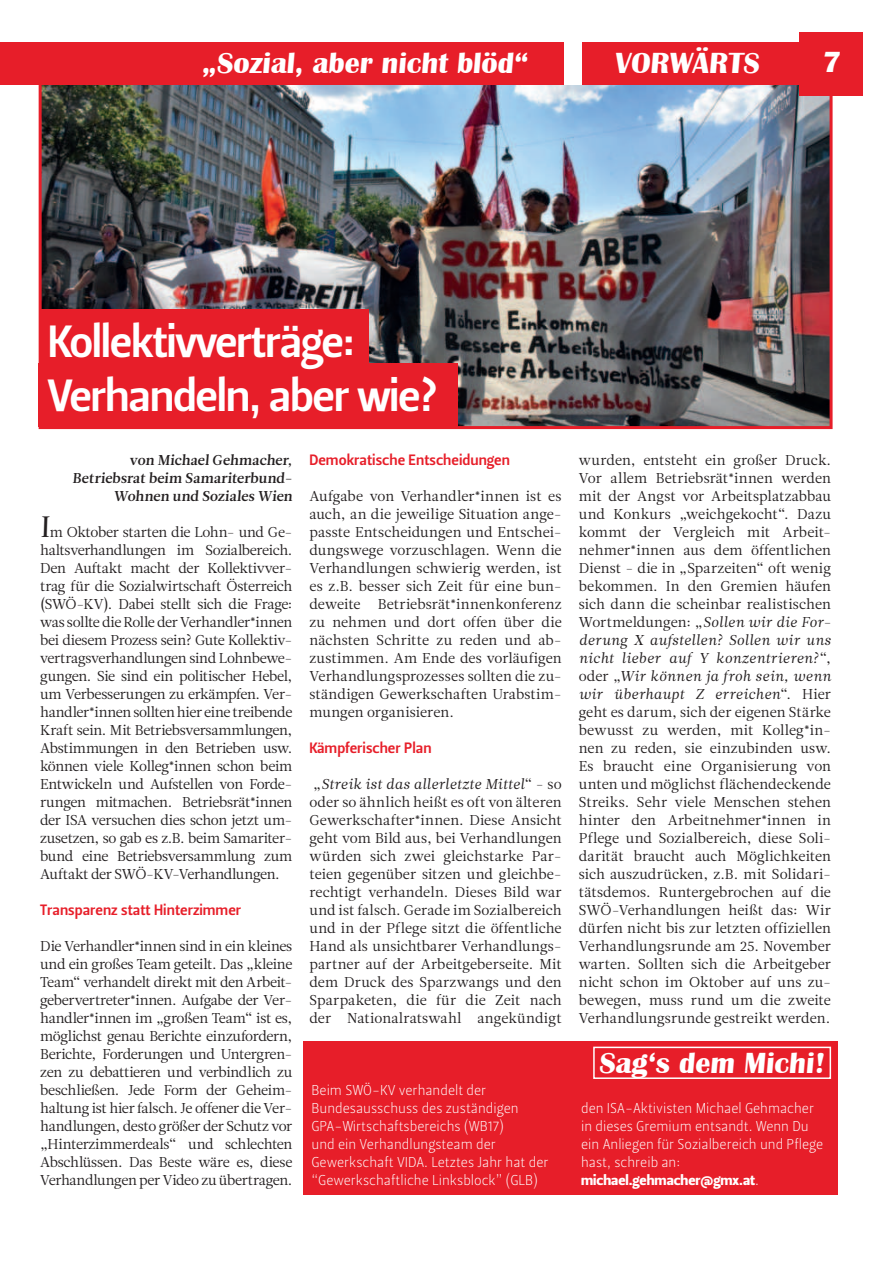
<style>
.page{position:relative;width:893px;height:1263px;background:#fff}
.page>*{position:absolute;margin:0;border:0;box-sizing:border-box;transform-origin:0 0}
.t1{font:45px/54px "Leitura Sans Grot 3";letter-spacing:-.03em;color:#fff}
.t2{font:700 30px "Britannic";color:#fff}
.t3{font:15px "Leitura Sans Grot 3";color:#e71e29}
.t4{font:14.25px/18px "Leitura News Roman 1";color:#231f20;text-align:justify}
.t5{font:14.25px/18px "Leitura Sans Grot 1";color:#fff}
.t6{font:14.25px/18px "Leitura News Italic 1";letter-spacing:.01em;color:#231f20;text-align:justify}
.t7{font:14.25px/18px "Leitura News Roman 3";color:#231f20;text-align:right}
.t8{font:14.25px "Leitura Sans Grot 4";color:#fff}
.s1{font-family:"Constantia";font-size:30px}
.s2{font-family:"Leitura News Roman 1"}
.s3{font-family:"Leitura Sans Grot 1"}
</style>
<div class="page">
<img style="left:43px;top:85px;width:786px;height:340px">
<div style="left:0;top:42px;width:799px;height:43px;background:#e71e29"></div>
<div style="left:799px;top:32px;width:64px;height:64px;background:#e71e29"></div>
<div style="left:564px;top:42px;width:17px;height:43px;background:#fff"></div>
<div style="left:39px;top:363px;width:419px;height:64px;background:#e71e29"></div>
<div style="left:39px;top:309px;width:330px;height:64px;background:#e71e29"></div>
<div style="left:303px;top:1041px;width:534px;height:154px;background:#e71e29"></div>
<div style="left:593px;top:1047px;width:238px;height:32px;border:2px solid #fff"></div>
<h2 class="t2" style="left:202px;top:47px;width:330px">„Sozial, aber nicht blöd“</h2>
<h2 class="t2" style="left:614px;top:47px;width:149px">VORWÄRTS</h2>
<h2 class="t2" style="left:822px;top:46px;width:23px">7</h2>
<h1 class="t1" style="left:48px;top:316px;width:393px">Kollektivverträge:<br>Verhandeln, aber wie?</h1>
<p class="t7" style="left:73px;top:452px;width:223px">von Michael Gehmacher,<br>Betriebsrat beim Samariterbund-<br>Wohnen und Soziales Wien</p>
<p class="t4" style="left:40px;top:524px;width:254px"><span class="s1">I</span>m Oktober starten die Lohn- und Ge&shy;haltsverhandlungen im Sozialbereich.<br>Den Auftakt macht der Kollektivver&shy;trag für die Sozialwirtschaft Österreich (SWÖ-KV). Dabei stellt sich die Frage: was sollte die Rolle der Verhandler*innen bei diesem Prozess sein? Gute Kollektiv&shy;vertragsverhandlungen sind Lohnbewe&shy;gungen. Sie sind ein politischer Hebel, um Verbesserungen zu erkämpfen. Ver&shy;handler*innen sollten hier eine treibende Kraft sein. Mit Betriebsversammlungen, Abstimmungen in den Betrieben usw. können viele Kolleg*innen schon beim Entwickeln und Aufstellen von Forde&shy;rungen mitmachen. Betriebsrät*innen der ISA versuchen dies schon jetzt um&shy;zusetzen, so gab es z.B. beim Samariter&shy;bund eine Betriebsversammlung zum Auftakt der SWÖ-KV-Verhandlungen.</p>
<p class="t3" style="left:40px;top:902px;width:203px">Transparenz statt Hinterzimmer</p>
<p class="t4" style="left:40px;top:938px;width:254px">Die Verhandler*innen sind in ein kleines und ein großes Team geteilt. Das „kleine Team“ verhandelt direkt mit den Arbeit&shy;gebervertreter*innen. Aufgabe der Ver&shy;handler*innen im „großen Team“ ist es, möglichst genau Berichte einzufordern, Berichte, Forderungen und Untergren&shy;zen zu debattieren und verbindlich zu beschließen. Jede Form der Geheim&shy;haltung ist hier falsch. Je offener die Ver&shy;handlungen, desto größer der Schutz vor „Hinterzimmerdeals“ und schlechten Abschlüssen. Das Beste wäre es, diese Verhandlungen per Video zu übertragen.</p>
<p class="t3" style="left:309px;top:452px;width:202px">Demokratische Entscheidungen</p>
<p class="t4" style="left:309px;top:488px;width:254px">Aufgabe von Verhandler*innen ist es auch, an die jeweilige Situation ange&shy;passte Entscheidungen und Entschei&shy;dungswege vorzuschlagen. Wenn die Verhandlungen schwierig werden, ist es z.B. besser sich Zeit für eine bun&shy;deweite Betriebsrät*innenkonferenz zu nehmen und dort offen über die nächsten Schritte zu reden und ab&shy;zustimmen. Am Ende des vorläufigen Verhandlungsprozesses sollten die zu&shy;ständigen Gewerkschaften Urabstim&shy;mungen organisieren.</p>
<p class="t3" style="left:309px;top:740px;width:124px">Kämpferischer Plan</p>
<p class="t6" style="left:313px;top:776px;width:250px"><span class="s2">„</span>Streik ist das allerletzte Mittel<span class="s2">“ - so</span></p>
<p class="t4" style="left:309px;top:794px;width:254px">oder so ähnlich heißt es oft von älteren Gewerkschafter*innen. Diese Ansicht geht vom Bild aus, bei Verhandlungen würden sich zwei gleichstarke Par&shy;teien gegenüber sitzen und gleichbe&shy;rechtigt verhandeln. Dieses Bild war und ist falsch. Gerade im Sozialbereich und in der Pflege sitzt die öffentliche Hand als unsichtbarer Verhandlungs&shy;partner auf der Arbeitgeberseite. Mit dem Druck des Sparzwangs und den Sparpaketen, die für die Zeit nach der Nationalratswahl angekündigt</p>
<p class="t5" style="left:312px;top:1082px;width:238px">Beim SWÖ-KV verhandelt der Bundesausschuss des zuständigen GPA-Wirtschaftsbereichs (WB17)<br>und ein Verhandlungsteam der Gewerkschaft VIDA. Letztes Jahr hat der “Gewerkschaftliche Linksblock” (GLB)</p>
<p class="t4" style="left:579px;top:452px;width:254px">wurden, entsteht ein großer Druck.<br>Vor allem Betriebsrät*innen werden mit der Angst vor Arbeitsplatzabbau und Konkurs „weichgekocht“. Dazu kommt der Vergleich mit Arbeit&shy;nehmer*innen aus dem öffentlichen Dienst - die in „Sparzeiten“ oft wenig bekommen. In den Gremien häufen sich dann die scheinbar realistischen</p>
<p class="t6" style="left:579px;top:614px;width:254px"><span class="s2">Wortmeldungen: „</span>Sollen wir die For&shy;derung X aufstellen? Sollen wir uns nicht lieber auf Y konzentrieren?<span class="s2">“, oder „</span>Wir können ja froh sein, wenn wir überhaupt Z erreichen<span class="s2">“. Hier</span></p>
<p class="t4" style="left:579px;top:704px;width:254px">geht es darum, sich der eigenen Stärke bewusst zu werden, mit Kolleg*in&shy;nen zu reden, sie einzubinden usw.<br>Es braucht eine Organisierung von unten und möglichst flächendeckende Streiks. Sehr viele Menschen stehen hinter den Arbeitnehmer*innen in Pflege und Sozialbereich, diese Soli&shy;darität braucht auch Möglichkeiten sich auszudrücken, z.B. mit Solidari&shy;tätsdemos. Runtergebrochen auf die SWÖ-Verhandlungen heißt das: Wir dürfen nicht bis zur letzten offiziellen Verhandlungsrunde am 25. November warten. Sollten sich die Arbeitgeber nicht schon im Oktober auf uns zu&shy;bewegen, muss rund um die zweite Verhandlungsrunde gestreikt werden.</p>
<h2 class="t2" style="left:599px;top:1047px;width:230px">Sag‘s dem Michi!</h2>
<p class="t5" style="left:581px;top:1100px;width:244px">den ISA-Aktivisten Michael Gehmacher in dieses Gremium entsandt. Wenn Du ein Anliegen für Sozialbereich und Pflege hast, schreib an:</p>
<p class="t8" style="left:581px;top:1173px;width:179px">michael.gehmacher@gmx.at<span class="s3">.</span></p>
</div>
